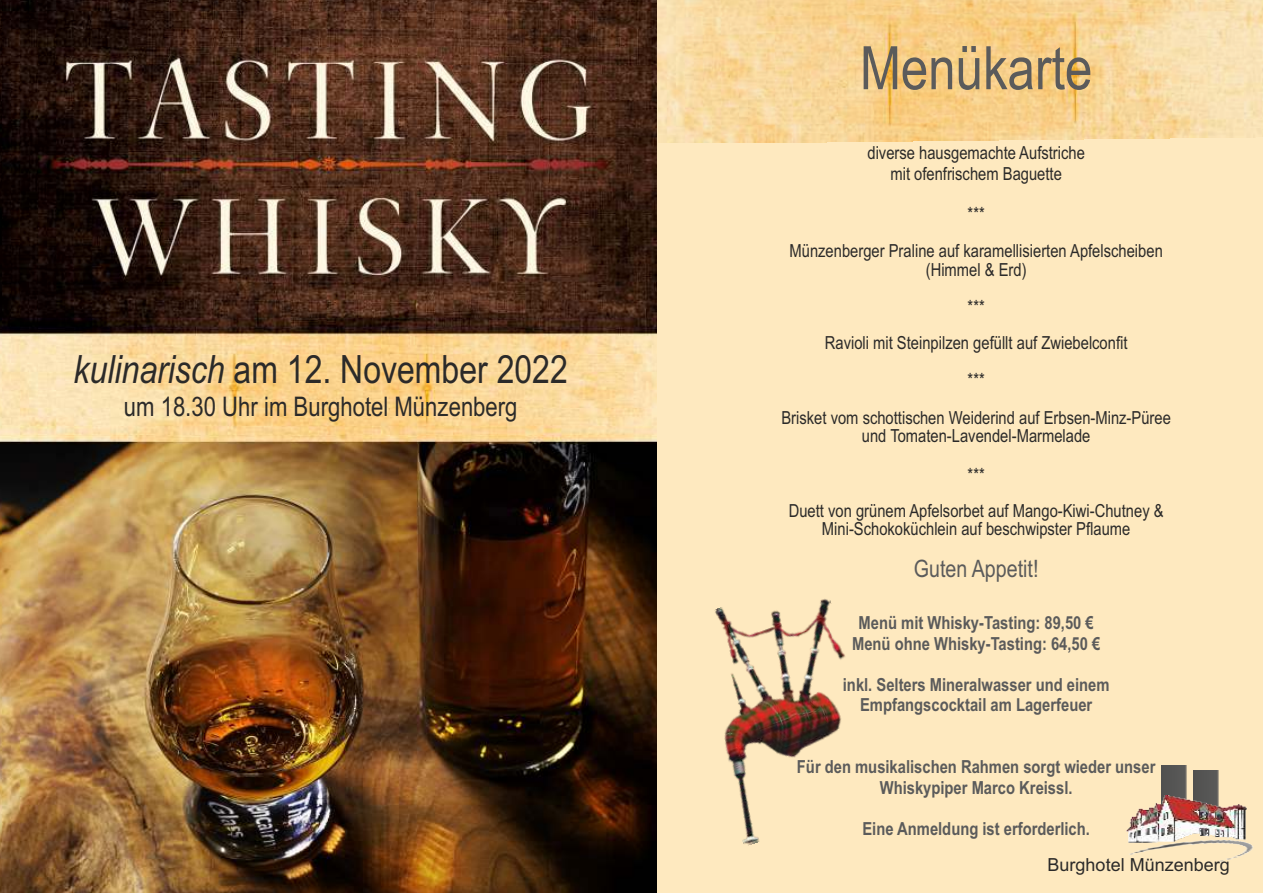
<style>
.page{position:relative;width:1263px;height:893px;background:#fff}
.page>*{position:absolute;margin:0;border:0;box-sizing:border-box;transform-origin:0 0}
.t1{font:60px "Arial Narrow";color:#5b5b5b}
.t2{font:39px "Arial Narrow";color:#2b2a29}
.t3{font:27px "Arial Narrow";color:#2b2a29}
.t4{font:24px "Arial Narrow";color:#5b5b5b}
.t5{font:18px/36.9px "Arial Narrow";color:#2b2a29;text-align:center}
.t6{font:700 18px/20.5px "Arial Narrow";color:#5b5b5b;text-align:center}
.t7{font:18px "Arial";color:#2b2a29}
.s1{font-style:italic}
</style>
<div class="page">
<img style="left:0;top:0;width:657px;height:893px">
<div style="left:657px;top:0;width:606px;height:893px;background:#fee9bf"></div>
<img style="left:657px;top:0;width:606px;height:143px">
<img style="left:1193px;top:771px;width:25px;height:24px">
<img style="left:1161px;top:766px;width:26px;height:29px">
<img style="left:1126px;top:795px;width:121px;height:37px">
<img style="left:1128px;top:832px;width:125px;height:32px">
<img style="left:714px;top:599px;width:131px;height:247px">
<h2 class="t2" style="left:74px;top:354px;width:496px"><span class="s1">kulinarisch</span> am 12. November 2022</h2>
<h3 class="t3" style="left:124px;top:396px;width:395px">um 18.30 Uhr im Burghotel Münzenberg</h3>
<h1 class="t1" style="left:860px;top:46px;width:234px">Menükarte</h1>
<p class="t5" style="left:867px;top:145px;width:219px;line-height:20.4px">diverse hausgemachte Aufstriche mit ofenfrischem Baguette</p>
<p class="t5" style="left:789px;top:196px;width:375px;line-height:37.5px">***<br>Münzenberger Praline auf karamellisierten Apfelscheiben</p>
<p class="t5" style="left:781px;top:253px;width:391px">(Himmel &amp; Erd)<br>***<br>Ravioli mit Steinpilzen gefüllt auf Zwiebelconfit<br>***<br>Brisket vom schottischen Weiderind auf Erbsen-Minz-Püree</p>
<p class="t5" style="left:862px;top:419px;width:230px;line-height:38.2px">und Tomaten-Lavendel-Marmelade ***</p>
<p class="t5" style="left:789px;top:503px;width:376px;line-height:18.8px">Duett von grünem Apfelsorbet auf Mango-Kiwi-Chutney &amp;<br>Mini-Schokoküchlein auf beschwipster Pflaume</p>
<h3 class="t4" style="left:914px;top:559px;width:126px">Guten Appetit!</h3>
<p class="t6" style="left:852px;top:614px;width:250px">Menü mit Whisky-Tasting: 89,50 €<br>Menü ohne Whisky-Tasting: 64,50 €</p>
<p class="t6" style="left:843px;top:676px;width:268px">inkl. Selters Mineralwasser und einem<br>Empfangscocktail am Lagerfeuer</p>
<p class="t6" style="left:797px;top:758px;width:360px">Für den musikalischen Rahmen sorgt wieder unser<br>Whiskypiper Marco Kreissl.</p>
<p class="t6" style="left:862px;top:820px;width:229px">Eine Anmeldung ist erforderlich.</p>
<p class="t7" style="left:1047px;top:858px;width:184px">Burghotel Münzenberg</p>
</div>
